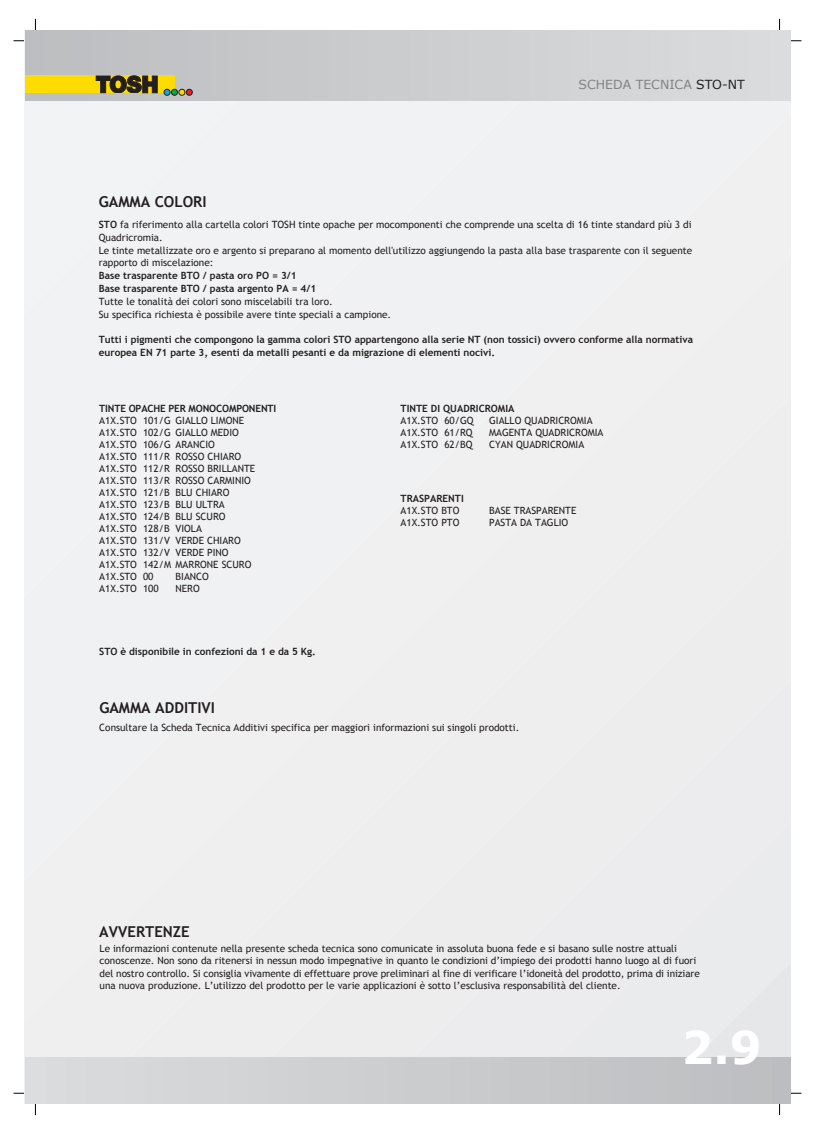
<style>
.page{position:relative;width:815px;height:1134px;background:#fff}
.page>*{position:absolute;margin:0;border:0;box-sizing:border-box;transform-origin:0 0}
.t1{font:700 45px "Verdana";color:#fff}
.t2{font:700 15px "Trebuchet MS";color:#231f20}
.t3{font:12.5px "Verdana";color:#808285}
.t4{font:10px/12px "Trebuchet MS";color:#231f20}
.t5{font:700 10px/12.8px "Trebuchet MS";color:#231f20}
.s1{color:#231f20}
.s2{font-weight:700}
</style>
<div class="page">
<div style="left:25px;top:992px;width:765px;height:65px;background:#ededee"></div>
<div style="left:25px;top:101px;width:765px;height:891px;background:#ededee"></div>
<div style="left:25px;top:101px;width:736px;height:820px;background:#eeeeef"></div>
<div style="left:25px;top:101px;width:665px;height:749px;background:#efeff0"></div>
<div style="left:25px;top:101px;width:595px;height:678px;background:#f0f0f1"></div>
<div style="left:25px;top:101px;width:524px;height:608px;background:#f0f0f1"></div>
<div style="left:25px;top:101px;width:453px;height:537px;background:#f1f2f3"></div>
<div style="left:25px;top:30px;width:765px;height:71px;background:linear-gradient(to right,#bcbdc0,#dbdcde)"></div>
<div style="left:25px;top:76px;width:150px;height:17px;background:#ffdc01"></div>
<svg style="left:96px;top:76px;width:62px;height:17px"></svg>
<div style="left:171px;top:89px;width:7px;height:6px;background:#00ab4d;border-radius:50%"></div>
<svg style="left:179px;top:89px;width:13px;height:6px"></svg>
<div style="left:171px;top:89px;width:7px;height:6px;border:1px solid #231f20;border-radius:50%"></div>
<svg style="left:164px;top:89px;width:6px;height:6px"></svg>
<div style="left:771px;top:1057px;width:19px;height:46px;background:#bcbdc0"></div>
<div style="left:45px;top:1057px;width:726px;height:46px;background:linear-gradient(to right,#dadbdd,#bdbec1)"></div>
<div style="left:25px;top:1057px;width:20px;height:46px;background:#dcdddf"></div>
<p class="t3" style="left:579px;top:77px;width:168px">SCHEDA TECNICA <span class="s1">STO-NT</span></p>
<h2 class="t2" style="left:99px;top:192px;width:109px">GAMMA COLORI</h2>
<p class="t4" style="left:99px;top:218px;width:595px;line-height:12.8px"><span class="s2">STO</span> fa riferimento alla cartella colori TOSH tinte opache per mocomponenti che comprende una scelta di 16 tinte standard più 3 di Quadricromia.<br>Le tinte metallizzate oro e argento si preparano al momento dell'utilizzo aggiungendo la pasta alla base trasparente con il seguente rapporto di miscelazione:</p>
<p class="t5" style="left:99px;top:269px;width:219px">Base trasparente BTO / pasta oro PO = 3/1<br>Base trasparente BTO / pasta argento PA = 4/1</p>
<p class="t4" style="left:99px;top:295px;width:294px;line-height:12.8px">Tutte le tonalità dei colori sono miscelabili tra loro.<br>Su specifica richiesta è possibile avere tinte speciali a campione.</p>
<p class="t5" style="left:99px;top:333px;width:596px">Tutti i pigmenti che compongono la gamma colori STO appartengono alla serie NT (non tossici) ovvero conforme alla normativa europea EN 71 parte 3, esenti da metalli pesanti e da migrazione di elementi nocivi.</p>
<p class="t5" style="left:99px;top:402px;width:179px">TINTE OPACHE PER MONOCOMPONENTI</p>
<p class="t4" style="left:99px;top:415px;width:157px">A1X.STO 101/G GIALLO LIMONE<br>A1X.STO 102/G GIALLO MEDIO<br>A1X.STO 106/G ARANCIO<br>A1X.STO 111/R ROSSO CHIARO<br>A1X.STO 112/R ROSSO BRILLANTE<br>A1X.STO 113/R ROSSO CARMINIO<br>A1X.STO 121/B BLU CHIARO<br>A1X.STO 123/B BLU ULTRA<br>A1X.STO 124/B BLU SCURO<br>A1X.STO 128/B VIOLA<br>A1X.STO 131/V VERDE CHIARO<br>A1X.STO 132/V VERDE PINO<br>A1X.STO 142/M MARRONE SCURO<br>A1X.STO 00</p>
<p class="t4" style="left:176px;top:571px;width:35px">BIANCO</p>
<p class="t4" style="left:99px;top:583px;width:61px">A1X.STO 100</p>
<p class="t4" style="left:176px;top:583px;width:26px">NERO</p>
<p class="t5" style="left:99px;top:645px;width:218px">STO è disponibile in confezioni da 1 e da 5 Kg.</p>
<p class="t5" style="left:401px;top:402px;width:115px">TINTE DI QUADRICROMIA</p>
<p class="t4" style="left:401px;top:415px;width:75px">A1X.STO 60/GQ</p>
<p class="t4" style="left:489px;top:415px;width:105px">GIALLO QUADRICROMIA</p>
<p class="t4" style="left:401px;top:427px;width:74px">A1X.STO 61/RQ</p>
<p class="t4" style="left:489px;top:427px;width:116px">MAGENTA QUADRICROMIA</p>
<p class="t4" style="left:401px;top:439px;width:73px">A1X.STO 62/BQ</p>
<p class="t4" style="left:489px;top:439px;width:97px">CYAN QUADRICROMIA</p>
<p class="t5" style="left:401px;top:492px;width:65px">TRASPARENTI</p>
<p class="t4" style="left:401px;top:505px;width:60px">A1X.STO BTO</p>
<p class="t4" style="left:489px;top:505px;width:89px">BASE TRASPARENTE</p>
<p class="t4" style="left:401px;top:517px;width:60px">A1X.STO PTO</p>
<p class="t4" style="left:489px;top:517px;width:81px">PASTA DA TAGLIO</p>
<h2 class="t2" style="left:99px;top:699px;width:117px">GAMMA ADDITIVI</h2>
<p class="t4" style="left:99px;top:722px;width:422px">Consultare la Scheda Tecnica Additivi specifica per maggiori informazioni sui singoli prodotti.</p>
<h2 class="t2" style="left:99px;top:923px;width:92px">AVVERTENZE</h2>
<p class="t4" style="left:100px;top:942px;width:602px;line-height:12.5px">Le informazioni contenute nella presente scheda tecnica sono comunicate in assoluta buona fede e si basano sulle nostre attuali conoscenze. Non sono da ritenersi in nessun modo impegnative in quanto le condizioni d’impiego dei prodotti hanno luogo al di fuori del nostro controllo. Si consiglia vivamente di effettuare prove preliminari al fine di verificare l’idoneità del prodotto, prima di iniziare una nuova produzione. L’utilizzo del prodotto per le varie applicazioni è sotto l’esclusiva responsabilità del cliente.</p>
<h1 class="t1" style="left:682px;top:1019px;width:82px">2.9</h1>
</div>
